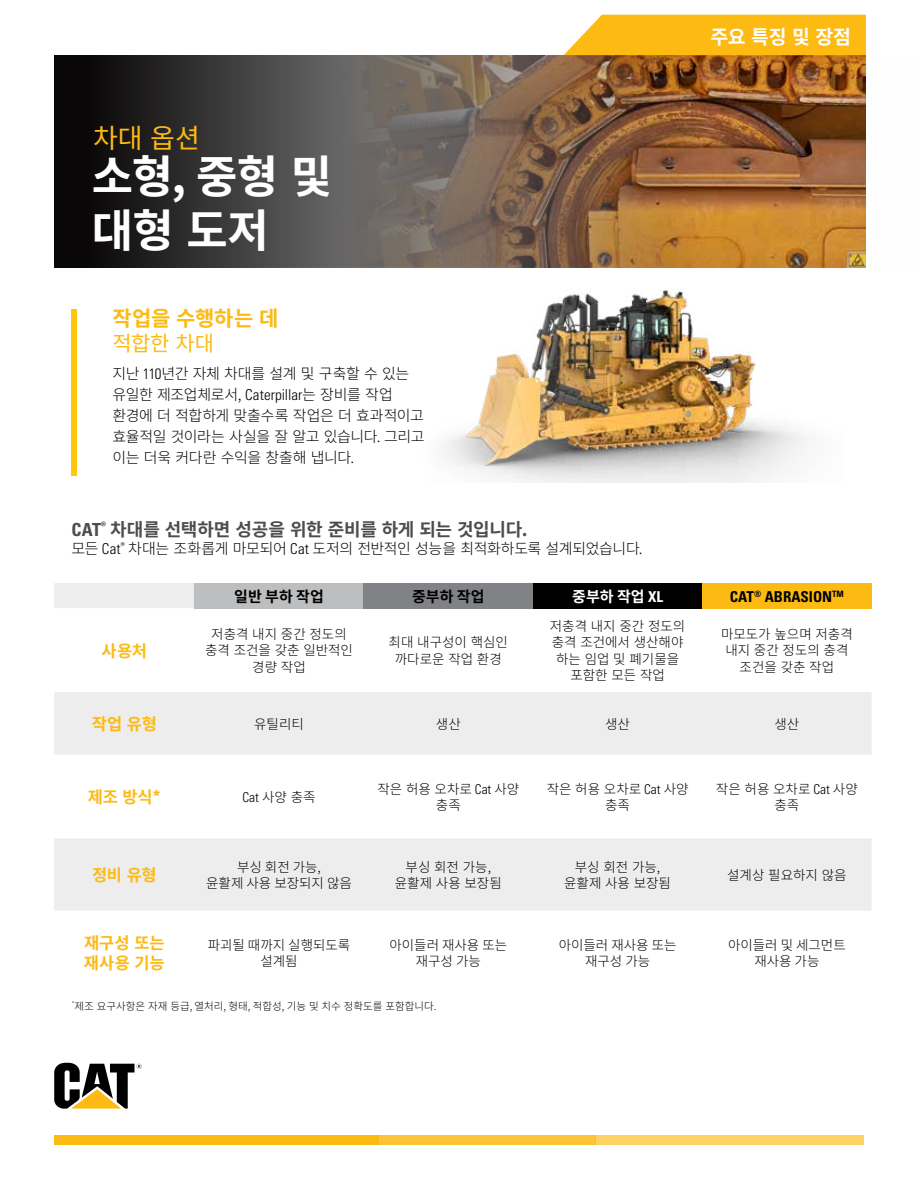
<style>
.page{position:relative;width:918px;height:1188px;background:#fff}
.page>*{position:absolute;margin:0;border:0;box-sizing:border-box;transform-origin:0 0}
.t1{font:700 45px/54px "Noto Sans KR";letter-spacing:-.02em;color:#fff}
.t2{font:27px "Noto Sans KR";color:#fdba12}
.t3{font:700 21px "Noto Sans KR";letter-spacing:-.01em;color:#fdba12}
.t4{font:21px "Noto Sans KR";color:#fdba12}
.t5{font:700 19.5px "Noto Sans KR";color:#fff}
.t6{font:700 18px "Noto Sans KR";letter-spacing:-.02em;color:#4d4d4f}
.t7{font:700 16.5px/19.8px "Noto Sans KR";letter-spacing:-.01em;color:#fdba12}
.t8{font:300 15px/21px "Noto Sans KR";letter-spacing:-.025em;color:#000}
.t9{font:700 condensed 15px "Univers LT Std";color:#000}
.t10{font:700 15px "Noto Sans KR";color:#000}
.t11{font:700 15px "Noto Sans KR";color:#fff}
.t12{font:300 13.5px/16.2px "Noto Sans KR";color:#000;text-align:center}
.t13{font:300 10.5px "Noto Sans KR";color:#000}
.s1{font-family:"Univers LT Std";font-stretch:condensed}
</style>
<div class="page">
<div style="left:564px;top:15px;width:302px;height:40px;background:#fdba12"></div>
<img style="left:54px;top:56px;width:812px;height:212px">
<div style="left:72px;top:309px;width:5px;height:167px;background:#ffc60a"></div>
<svg style="left:54px;top:583px;width:818px;height:328px"></svg>
<div style="left:194px;top:583px;width:170px;height:25px;background:#bcbec0"></div>
<div style="left:364px;top:583px;width:169px;height:25px;background:#808285"></div>
<div style="left:533px;top:583px;width:169px;height:25px;background:#000"></div>
<div style="left:702px;top:583px;width:170px;height:25px;background:#fdba12"></div>
<img style="left:419px;top:264px;width:424px;height:219px">
<svg style="left:54px;top:1063px;width:88px;height:46px"></svg>
<div style="left:54px;top:1135px;width:325px;height:10px;background:#fdba12"></div>
<div style="left:379px;top:1135px;width:217px;height:10px;background:#fdc436"></div>
<div style="left:596px;top:1135px;width:268px;height:10px;background:#fdd265"></div>
<h2 class="t2" style="left:93px;top:123px;width:108px">차대 옵션</h2>
<h1 class="t1" style="left:92px;top:150px;width:242px">소형, 중형 및 대형 도저</h1>
<h3 class="t3" style="left:113px;top:306px;width:167px">작업을 수행하는 데</h3>
<h3 class="t4" style="left:113px;top:331px;width:103px">적합한 차대</h3>
<p class="t8" style="left:113px;top:363px;width:313px">지난 <span class="s1">110</span>년간 자체 차대를 설계 및 구축할 수 있는 유일한 제조업체로서, <span class="s1">Caterpillar</span>는 장비를 작업 환경에 더 적합하게 맞출수록 작업은 더 효과적이고 효율적일 것이라는 사실을 잘 알고 있습니다. 그리고 이는 더욱 커다란 수익을 창출해 냅니다.</p>
<h3 class="t5" style="left:710px;top:26px;width:142px">주요 특징 및 장점</h3>
<h3 class="t6" style="left:72px;top:519px;width:458px"><span class="s1">CAT</span><sup>®</sup> 차대를 선택하면 성공을 위한 준비를 하게 되는 것입니다.</h3>
<p class="t8" style="left:72px;top:538px;width:573px">모든 <span class="s1">Cat</span><sup>®</sup> 차대는 조화롭게 마모되어 <span class="s1">Cat</span> 도저의 전반적인 성능을 최적화하도록 설계되었습니다.</p>
<p class="t10" style="left:234px;top:588px;width:91px">일반 부하 작업</p>
<p class="t10" style="left:412px;top:588px;width:74px">중부하 작업</p>
<p class="t11" style="left:572px;top:588px;width:92px">중부하 작업 <span class="s1">XL</span></p>
<p class="t9" style="left:730px;top:587px;width:115px">CAT<sup>®</sup> ABRASION<sup>TM</sup></p>
<p class="t7" style="left:102px;top:641px;width:47px">사용처</p>
<p class="t12" style="left:550px;top:618px;width:137px">저충격 내지 중간 정도의 충격 조건에서 생산해야 하는 임업 및 폐기물을 포함한 모든 작업</p>
<p class="t12" style="left:721px;top:627px;width:133px">마모도가 높으며 저충격 내지 중간 정도의 충격 조건을 갖춘 작업</p>
<p class="t12" style="left:205px;top:627px;width:149px">저충격 내지 중간 정도의 충격 조건을 갖춘 일반적인 경량 작업</p>
<p class="t12" style="left:389px;top:635px;width:121px">최대 내구성이 핵심인 까다로운 작업 환경</p>
<p class="t7" style="left:92px;top:714px;width:67px">작업 유형</p>
<p class="t12" style="left:254px;top:716px;width:51px">유틸리티</p>
<p class="t12" style="left:436px;top:716px;width:26px">생산</p>
<p class="t12" style="left:605px;top:716px;width:26px">생산</p>
<p class="t12" style="left:774px;top:716px;width:26px">생산</p>
<p class="t7" style="left:88px;top:788px;width:75px">제조 방식*</p>
<p class="t12" style="left:243px;top:789px;width:74px"><span class="s1">Cat</span> 사양 충족</p>
<p class="t12" style="left:377px;top:781px;width:143px">작은 허용 오차로 <span class="s1">Cat</span> 사양 충족</p>
<p class="t12" style="left:547px;top:781px;width:143px">작은 허용 오차로 <span class="s1">Cat</span> 사양 충족</p>
<p class="t12" style="left:716px;top:781px;width:143px">작은 허용 오차로 <span class="s1">Cat</span> 사양 충족</p>
<p class="t7" style="left:92px;top:866px;width:66px">정비 유형</p>
<p class="t12" style="left:206px;top:859px;width:147px">부싱 회전 가능,<br>윤활제 사용 보장되지 않음</p>
<p class="t12" style="left:395px;top:859px;width:108px">부싱 회전 가능, 윤활제 사용 보장됨</p>
<p class="t12" style="left:564px;top:859px;width:108px">부싱 회전 가능, 윤활제 사용 보장됨</p>
<p class="t12" style="left:727px;top:867px;width:121px">설계상 필요하지 않음</p>
<p class="t7" style="left:84px;top:934px;width:82px">재구성 또는 재사용 기능</p>
<p class="t12" style="left:208px;top:937px;width:144px">파괴될 때까지 실행되도록 설계됨</p>
<p class="t12" style="left:389px;top:937px;width:119px">아이들러 재사용 또는 재구성 가능</p>
<p class="t12" style="left:559px;top:937px;width:119px">아이들러 재사용 또는 재구성 가능</p>
<p class="t12" style="left:728px;top:937px;width:119px">아이들러 및 세그먼트 재사용 가능</p>
<p class="t13" style="left:72px;top:1000px;width:366px"><sup>*</sup>제조 요구사항은 자재 등급, 열처리, 형태, 적합성, 기능 및 치수 정확도를 포함합니다.</p>
</div>
